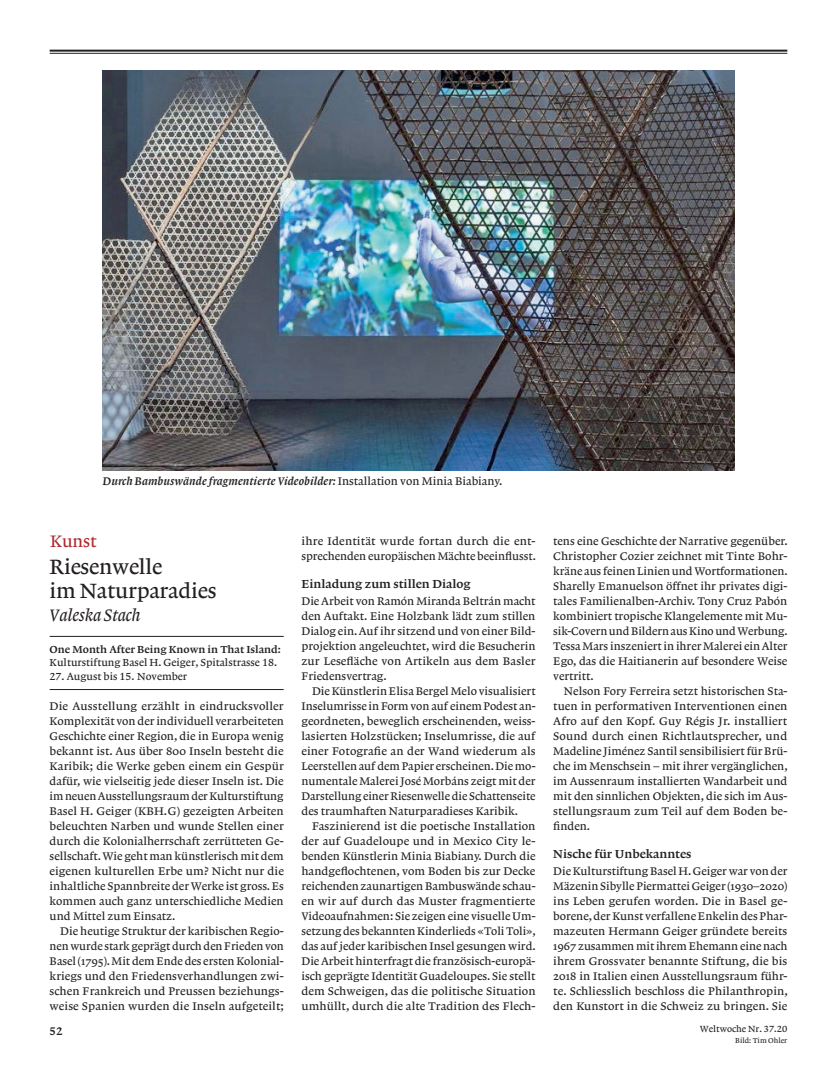
<style>
.page{position:relative;width:837px;height:1085px;background:#fff}
.page>*{position:absolute;margin:0;border:0;box-sizing:border-box;transform-origin:0 0}
.C_TIT_KLEIN_x07{font:21.75px/23.8px "Lexicon No 1 Roman A Tab";letter-spacing:-.01em;color:#231f20}
.F_BUCHTIPP_AUTOR_x11{font:17.5px "Lexicon No 1 Italic A Txt";letter-spacing:-.01em;color:#231f20}
.B_OBERZEILE_VERSAL_x{font:17.5px "Lexicon No 1 Roman A Tab";letter-spacing:-.01em;color:#b02a2f}
.A_ZWISCHENTITEL_x03{font:12.25px "Lexicon No 1 Roman C Txt";color:#231f20}
.A_LT_MIT_EZ_9_3_x00{font:11.62px/15px "Lexicon No 1 Roman A Txt";color:#231f20;text-align:justify}
.A_LT_OHNE_EZ_x00{font:11.62px/15px "Lexicon No 1 Roman A Txt";letter-spacing:.005em;color:#231f20;text-align:justify}
.A_BILDLEGENDE_x11{font:11.62px "Lexicon No 1 Italic C Tab";letter-spacing:.01em;color:#231f20}
.t1{font:11.62px "Lexicon No 1 Roman C Tab";color:#231f20}
.F_BUCHTIPP_x11{font:10.75px/13.8px "Lexicon No 1 Roman A Tab";color:#231f20}
.t2{font:9.38px "Lexicon No 1 Roman A Tab";color:#231f20}
._0_CREDITx12{font:7.5px "Lexicon No 1 Roman A Tab";color:#231f20}
.s1{font-family:"Lexicon No 1 Roman A Txt"}
.s2{font-family:"Lexicon No 1 Roman C Tab"}
</style>
<div class="page">
<hr style="left:50px;top:50px;width:737px;height:2px;background:#231f20">
<hr style="left:50px;top:53px;width:737px;height:1px;background:#231f20">
<hr style="left:50px;top:636px;width:233px;height:1px;background:#231f20">
<hr style="left:50px;top:689px;width:233px;height:1px;background:#231f20">
<img style="left:103px;top:71px;width:630px;height:399px">
<p class="A_BILDLEGENDE_x11" style="left:103px;top:474px;width:401px">Durch Bambuswände fragmentierte Videobilder: <span class="s1">Installation von Minia Biabiany.</span></p>
<p class="B_OBERZEILE_VERSAL_x" style="left:50px;top:531px;width:48px">Kunst</p>
<p class="C_TIT_KLEIN_x07" style="left:50px;top:555px;width:168px">Riesenwelle<br>im Naturparadies</p>
<p class="F_BUCHTIPP_AUTOR_x11" style="left:50px;top:605px;width:92px">Valeska Stach</p>
<p class="F_BUCHTIPP_x11" style="left:50px;top:642px;width:233px"><span class="s2">One Month After Being Known in That Island:<br></span>Kulturstiftung Basel H. Geiger, Spitalstrasse 18.</p>
<p class="F_BUCHTIPP_x11" style="left:50px;top:669px;width:139px">27. August bis 15. November</p>
<p class="A_LT_OHNE_EZ_x00" style="left:50px;top:698px;width:236px">Die Ausstellung erzählt in eindrucksvoller Komplexität von der individuell verarbeiteten Geschichte einer Region, die in Europa wenig bekannt ist. Aus über 800 Inseln besteht die Karibik; die Werke geben einem ein Gespür dafür, wie vielseitig jede dieser Inseln ist. Die im neuen Ausstellungsraum der Kulturstiftung Basel H. Geiger (KBH.G) gezeigten Arbeiten beleuchten Narben und wunde Stellen einer durch die Kolonialherrschaft zerrütteten Ge&shy;sellschaft. Wie geht man künstlerisch mit dem eigenen kulturellen Erbe um? Nicht nur die inhaltliche Spannbreite der Werke ist gross. Es kommen auch ganz unterschiedliche Medien und Mittel zum Einsatz.</p>
<p class="A_LT_MIT_EZ_9_3_x00" style="left:50px;top:923px;width:235px;text-indent:11px">Die heutige Struktur der karibischen Regio&shy;nen wurde stark geprägt durch den Frieden von Basel (1795). Mit dem Ende des ersten Kolonial&shy;kriegs und den Friedensverhandlungen zwi&shy;schen Frankreich und Preussen beziehungs&shy;weise Spanien wurden die Inseln aufgeteilt;</p>
<p class="t1" style="left:50px;top:1024px;width:14px">52</p>
<p class="A_LT_MIT_EZ_9_3_x00" style="left:301px;top:533px;width:236px">ihre Identität wurde fortan durch die ent&shy;sprechenden europäischen Mächte beeinflusst.</p>
<p class="A_ZWISCHENTITEL_x03" style="left:301px;top:576px;width:170px">Einladung zum stillen Dialog</p>
<p class="A_LT_OHNE_EZ_x00" style="left:301px;top:593px;width:235px">Die Arbeit von Ramón Miranda Beltrán macht den Auftakt. Eine Holzbank lädt zum stillen Dialog ein. Auf ihr sitzend und von einer Bild&shy;projektion angeleuchtet, wird die Besucherin zur Lesefläche von Artikeln aus dem Basler Friedensvertrag.</p>
<p class="A_LT_MIT_EZ_9_3_x00" style="left:301px;top:683px;width:235px;text-indent:11px">Die Künstlerin Elisa Bergel Melo visualisiert Inselumrisse in Form von auf einem Podest an&shy;geordneten, beweglich erscheinenden, weiss&shy;lasierten Holzstücken; Inselumrisse, die auf einer Fotografie an der Wand wiederum als Leerstellen auf dem Papier erscheinen. Die mo&shy;numentale Malerei José Morbáns zeigt mit der Darstellung einer Riesenwelle die Schattenseite des traumhaften Naturparadieses Karibik.</p>
<p class="A_LT_MIT_EZ_9_3_x00" style="left:301px;top:818px;width:236px;text-indent:11px">Faszinierend ist die poetische Installation der auf Guadeloupe und in Mexico City le&shy;benden Künstlerin Minia Biabiany. Durch die handgeflochtenen, vom Boden bis zur Decke reichenden zaunartigen Bambuswände schau&shy;en wir auf durch das Muster fragmentierte Videoaufnahmen: Sie zeigen eine visuelle Um&shy;setzung des bekannten Kinderlieds «Toli Toli», das auf jeder karibischen Insel gesungen wird.<br>Die Arbeit hinterfragt die französisch-europä&shy;isch geprägte Identität Guadeloupes. Sie stellt dem Schweigen, das die politische Situation umhüllt, durch die alte Tradition des Flech-</p>
<p class="A_LT_MIT_EZ_9_3_x00" style="left:553px;top:533px;width:236px">tens eine Geschichte der Narrative gegenüber.<br>Christopher Cozier zeichnet mit Tinte Bohr&shy;kräne aus feinen Linien und Wortformationen.<br>Sharelly Emanuelson öffnet ihr privates digi&shy;tales Familienalben-Archiv. Tony Cruz Pabón kombiniert tropische Klangelemente mit Mu&shy;sik-Covern und Bildern aus Kino und Werbung.<br>Tessa Mars inszeniert in ihrer Malerei ein Alter Ego, das die Haitianerin auf besondere Weise vertritt.</p>
<p class="A_LT_MIT_EZ_9_3_x00" style="left:553px;top:683px;width:236px;text-indent:11px">Nelson Fory Ferreira setzt historischen Sta&shy;tuen in performativen Interventionen einen Afro auf den Kopf. Guy Régis Jr. installiert Sound durch einen Richtlautsprecher, und Madeline Jiménez Santil sensibilisiert für Brü&shy;che im Menschsein – mit ihrer vergänglichen, im Aussenraum installierten Wandarbeit und mit den sinnlichen Objekten, die sich im Aus&shy;stellungsraum zum Teil auf dem Boden be&shy;finden.</p>
<p class="A_ZWISCHENTITEL_x03" style="left:553px;top:846px;width:140px">Nische für Unbekanntes</p>
<p class="A_LT_OHNE_EZ_x00" style="left:553px;top:863px;width:236px">Die Kulturstiftung Basel H. Geiger war von der Mäzenin Sibylle Piermattei Geiger (1930–2020) ins Leben gerufen worden. Die in Basel ge&shy;borene, der Kunst verfallene Enkelin des Phar&shy;mazeuten Hermann Geiger gründete bereits 1967 zusammen mit ihrem Ehemann eine nach ihrem Grossvater benannte Stiftung, die bis 2018 in Italien einen Ausstellungsraum führ&shy;te. Schliesslich beschloss die Philanthropin, den Kunstort in die Schweiz zu bringen. Sie</p>
<p class="t2" style="left:699px;top:1023px;width:89px">Weltwoche Nr. 37.20</p>
<p class="_0_CREDITx12" style="left:735px;top:1035px;width:54px">Bild: Tim Ohler</p>
</div>
